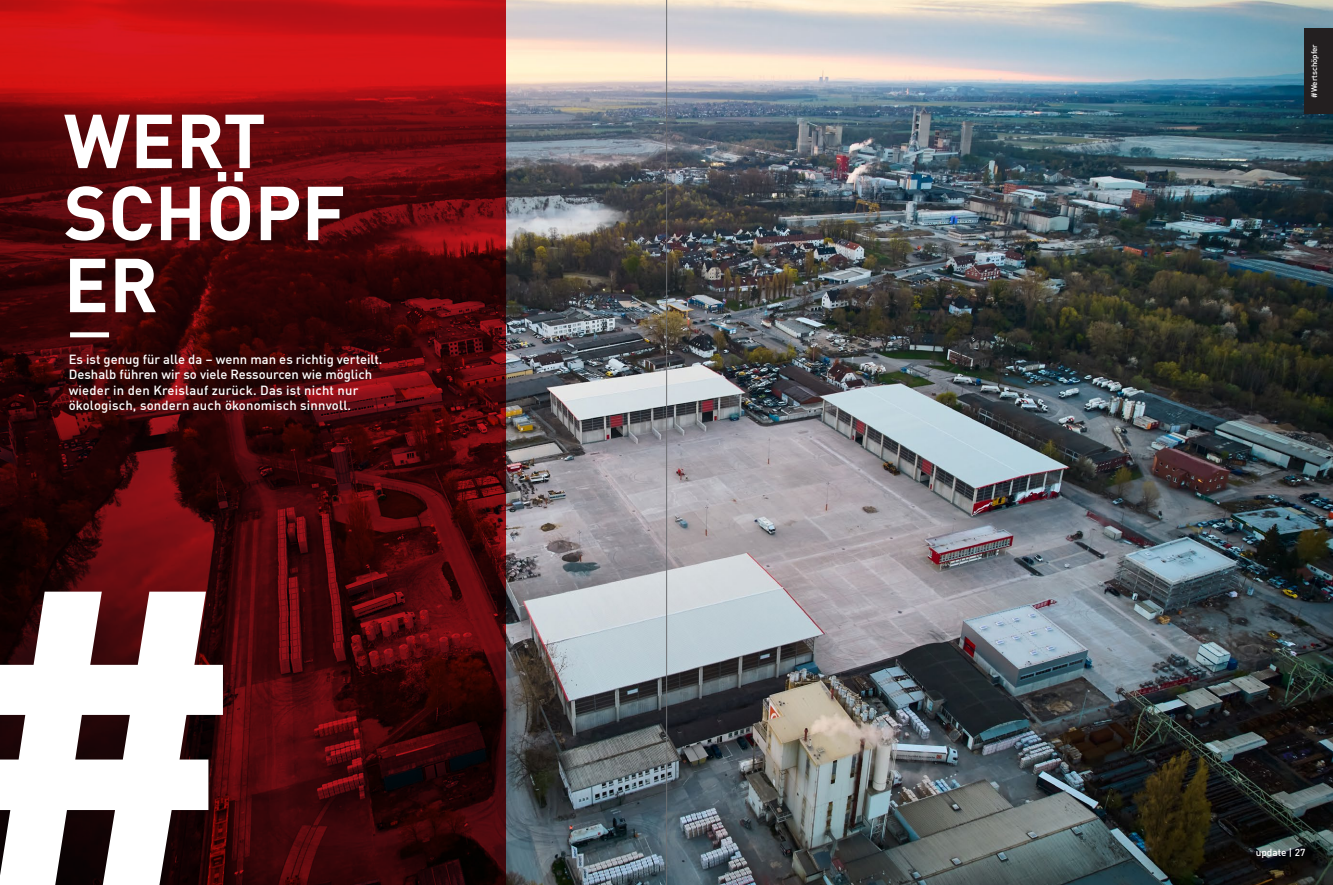
<style>
.page{position:relative;width:1333px;height:885px;background:#fff}
.page>*{position:absolute;margin:0;border:0;box-sizing:border-box;transform-origin:0 0}
.t1{font:700 413.3px "DIN Offc Pro";color:#fff}
.t2{font:700 75px/72px "DIN Offc Pro";color:#fff}
.t3{font:500 13px/15.6px "DIN Offc Pro";color:#fff}
.t4{font:500 10px "DIN Offc Pro";letter-spacing:-.01em;color:#fff}
.t5{font:500 8px "DIN Offc Pro";letter-spacing:-.01em;color:#fff}
</style>
<div class="page">
<img style="left:506px;top:0;width:826px;height:884px">
<svg style="left:0;top:0;width:506px;height:884px;background:#4f080a"></svg>
<div style="left:1304px;top:28px;width:28px;height:85px;background:#231f20"></div>
<div style="left:70px;top:332px;width:39px;height:5px;background:#fff"></div>
<hr style="left:666px;top:0;width:1px;height:884px;background:#6c6d70">
<h2 class="t2" style="left:64px;top:100px;width:283px">WERT<br>SCHÖPF<br>ER</h2>
<p class="t3" style="left:69px;top:350px;width:315px">Es ist genug für alle da – wenn man es richtig verteilt.<br>Deshalb führen wir so viele Ressourcen wie möglich wieder in den Kreislauf zurück. Das ist nicht nur ökologisch, sondern auch ökonomisch sinnvoll.</p>
<h1 class="t1" style="left:-43px;top:416px;width:291px">#</h1>
<p class="t5" style="left:1307px;top:97px;width:55px;rotate:-90deg">#Wertschöpfer</p>
<p class="t4" style="left:1307px;top:82px;width:38px;rotate:-90deg">Soziales</p>
<p class="t4" style="left:1255px;top:845px;width:51px">update | 27</p>
</div>
